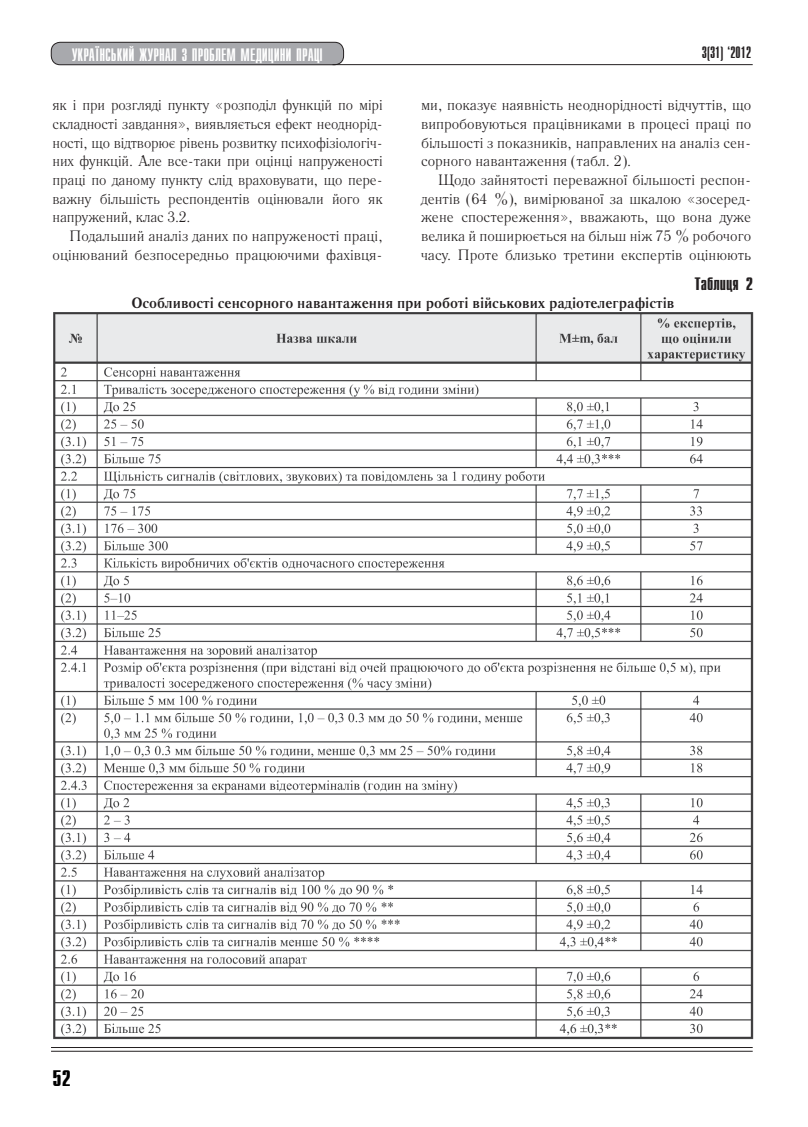
<style>
.page{position:relative;width:808px;height:1127px;background:#fff}
.page>*{position:absolute;margin:0;border:0;box-sizing:border-box;transform-origin:0 0}
.t1{font:22.5px "Compact C Bold Cyrillic";color:#000}
.t2{font:18px "Compact C";color:#fff}
.t3{font:18px "Compact C Bold Cyrillic";color:#231f20}
.t4{font:16.5px "Compact C";color:#231f20}
.t5{font:15px/18.8px "Literaturnaya C";color:#231f20;text-align:justify}
.t6{font:700 15px "Literaturnaya C";color:#231f20}
</style>
<div class="page">
<div style="left:51px;top:42px;width:293px;height:23px;background:#a8a9ad;border-radius:9px"></div>
<div style="left:51px;top:42px;width:293px;height:23px;border:1px solid #231f20;border-radius:9px"></div>
<hr style="left:332px;top:64px;width:421px;height:1px;background:#231f20">
<svg style="left:51px;top:1050px;width:702px;height:1px"></svg>
<hr style="left:51px;top:1047px;width:702px;height:1px;background:#231f20">
<hr style="left:51px;top:1051px;width:702px;height:1px;background:#231f20">
<img style="left:53px;top:312px;width:701px;height:728px">
<p class="t2" style="left:72px;top:46px;width:253px">УКРАЇНСЬКИЙ ЖУРНАЛ З ПРОБЛЕМ МЕДИЦИНИ ПРАЦІ</p>
<p class="t4" style="left:702px;top:44px;width:51px">3(31) ‘2012</p>
<p class="t5" style="left:53px;top:96px;width:332px">як і при розгляді пункту «розподіл функцій по мірі складності завдання», виявляється ефект неоднорід&shy;ності, що відтворює рівень розвитку психофізіологіч&shy;них функцій. Але все- таки при оцінці напруженості праці по даному пункту слід враховувати, що пере&shy;важну більшість респондентів оцінювали його як напружений, клас 3.2.</p>
<p class="t5" style="left:53px;top:227px;width:332px;text-align:right">Подальший аналіз даних по напруженості праці, оцінюваний безпосередньо працюючими фахівця-</p>
<p class="t5" style="left:421px;top:96px;width:332px">ми, показує наявність неоднорідності відчуттів, що випробовуються працівниками в процесі праці по більшості з показників, направлених на аналіз сен&shy;сорного навантаження (табл. 2).</p>
<p class="t5" style="left:421px;top:171px;width:332px;text-indent:17px">Щодо зайнятості переважної більшості респон&shy;дентів (64 %), вимірюваної за шкалою «зосеред&shy;жене спостереження», вважають, що вона дуже велика й поширюється на більш ніж 75 % робочого часу. Проте близько третини експертів оцінюють</p>
<p class="t3" style="left:694px;top:275px;width:60px">Taблиця 2</p>
<p class="t6" style="left:132px;top:293px;width:544px">Особливості сенсорного навантаження при роботі військових радіотелеграфістів</p>
<h1 class="t1" style="left:53px;top:1067px;width:20px">52</h1>
</div>
